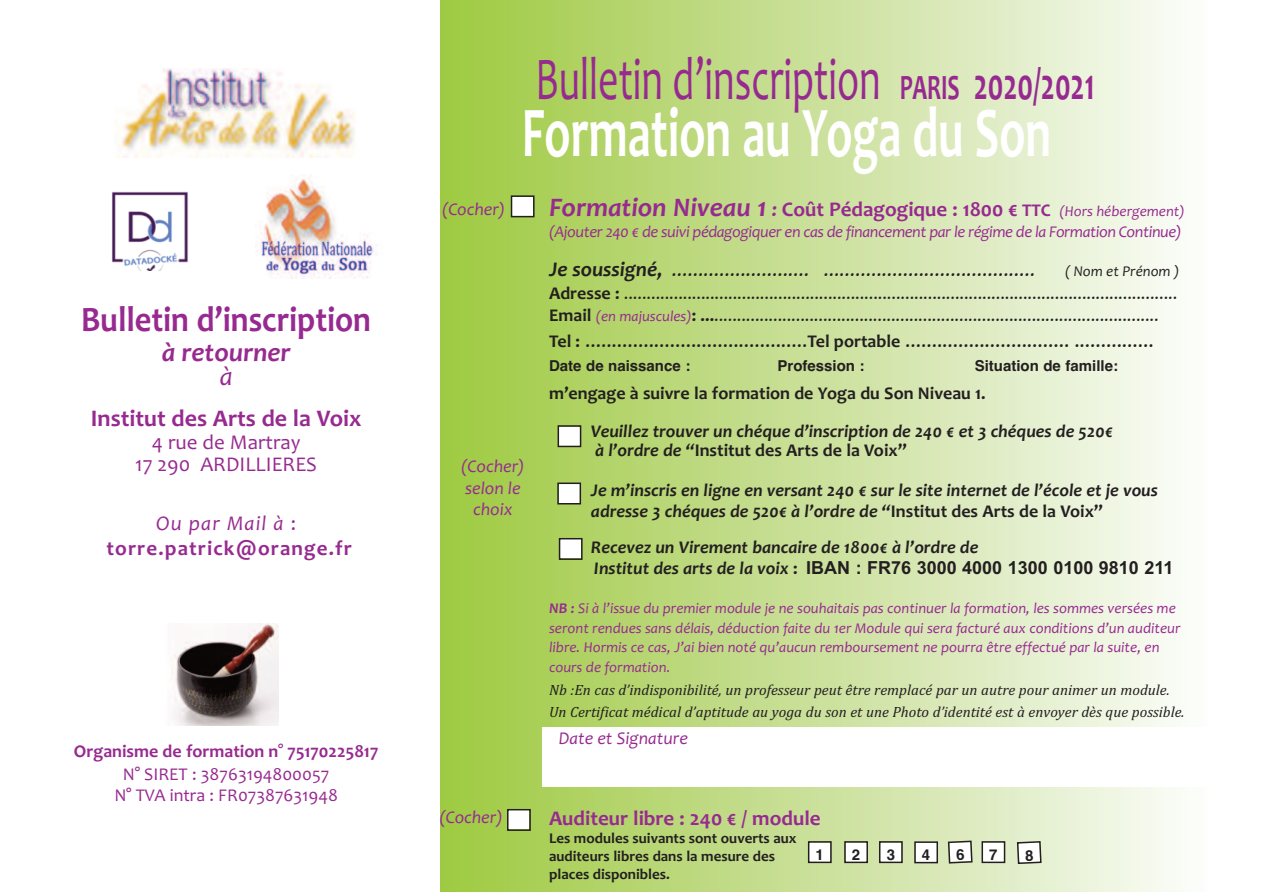
<style>
.page{position:relative;width:1263px;height:893px;background:#fff}
.page>*{position:absolute;margin:0;border:0;box-sizing:border-box;transform-origin:0 0}
.t1{font:700 72px "Candara";color:#fff;scale:.65 1}
.t2{font:61.2px "Candara";color:#972a90;scale:.65 1}
.t3{font:700 36px "Candara";color:#972a90;scale:.9 1}
.t4{font:italic 700 27px "Candara";color:#972a90}
.t5{font:italic 27px "Candara";color:#972a90}
.t6{font:700 24px "Candara";color:#972a90}
.t7{font:21px "Candara";color:#231f20}
.t8{font:700 21px "Candara";color:#972a90}
.t9{font:italic 21px "Candara";color:#231f20}
.t10{font:700 21px/25.2px "Candara";letter-spacing:.055em;color:#972a90;text-align:center}
.t11{font:21px/22.5px "Candara";color:#972a90;text-align:center}
.t12{font:italic 700 18px/19.5px "Candara";color:#231f20}
.t13{font:18px/22.5px "Candara";color:#231f20}
.t14{font:700 18px "Arial";color:#231f20}
.t15{font:italic 18px/21.6px "Candara";color:#972a90;text-align:center}
.t16{font:18px/21.6px "Candara";color:#972a90;text-align:center}
.t17{font:700 18px "Candara";color:#231f20}
.t18{font:700 18px "Candara";color:#972a90}
.t19{font:italic 16.5px "Candara";letter-spacing:-.025em;color:#972a90}
.t20{font:italic 15px/19.5px "Candara";color:#972a90}
.t21{font:italic 15px/21.6px "Cambria";color:#231f20}
.t22{font:700 15px/18px "Candara";color:#231f20}
.t23{font:700 15px "Helvetica";color:#231f20}
.t24{font:italic 15px "Candara";color:#231f20}
.s1{font-weight:400;font-style:italic}
.s2{font-weight:400}
.s3{font-weight:700;font-size:36px}
.s4{font-weight:700;font-size:45px}
.s5{font-style:italic;font-size:27px}
.s6{font-style:italic}
.s7{font-size:18px}
.s8{font-weight:400;font-style:italic;font-size:15px}
.s9{font-weight:700}
.s10{font-style:italic;font-size:15px;color:#972a90}
.s11{font-weight:700;font-size:18px}
.s12{font-style:normal}
.s13{font-family:"Candara";font-style:italic}
.s14{font-family:"Candara"}
</style>
<div class="page">
<div style="left:440px;top:0;width:769px;height:892px;background:linear-gradient(to right,#9ec840,#fbfcfb)"></div>
<div style="left:512px;top:197px;width:21px;height:19px;background:#fff"></div>
<div style="left:511px;top:195px;width:23px;height:22px;border:2px solid #231f20"></div>
<div style="left:508px;top:810px;width:21px;height:19px;background:#fff"></div>
<div style="left:507px;top:809px;width:24px;height:22px;border:2px solid #231f20"></div>
<div style="left:809px;top:843px;width:21px;height:19px;background:#fff"></div>
<div style="left:808px;top:841px;width:24px;height:22px;border:2px solid #231f20"></div>
<div style="left:846px;top:843px;width:20px;height:19px;background:#fff"></div>
<div style="left:844px;top:841px;width:24px;height:22px;border:2px solid #231f20"></div>
<div style="left:880px;top:843px;width:21px;height:19px;background:#fff"></div>
<div style="left:879px;top:841px;width:24px;height:22px;border:2px solid #231f20"></div>
<div style="left:983px;top:843px;width:21px;height:19px;background:#fff"></div>
<div style="left:981px;top:841px;width:24px;height:22px;border:2px solid #231f20"></div>
<div style="left:559px;top:427px;width:21px;height:19px;background:#fff"></div>
<div style="left:557px;top:425px;width:24px;height:22px;border:2px solid #231f20"></div>
<div style="left:559px;top:484px;width:21px;height:19px;background:#fff"></div>
<div style="left:557px;top:482px;width:24px;height:22px;border:2px solid #231f20"></div>
<div style="left:560px;top:539px;width:21px;height:19px;background:#fff"></div>
<div style="left:559px;top:538px;width:24px;height:22px;border:2px solid #231f20"></div>
<div style="left:542px;top:727px;width:708px;height:60px;background:#fff"></div>
<div style="left:916px;top:843px;width:20px;height:19px;background:#fff"></div>
<div style="left:914px;top:841px;width:24px;height:22px;border:2px solid #231f20"></div>
<img style="left:114px;top:69px;width:241px;height:88px">
<img style="left:172px;top:623px;width:106px;height:102px">
<img style="left:255px;top:175px;width:122px;height:103px">
<img style="left:112px;top:191px;width:77px;height:79px">
<svg style="left:947px;top:840px;width:26px;height:24px"></svg>
<svg style="left:1016px;top:840px;width:26px;height:25px"></svg>
<h3 class="t3" style="left:81px;top:297px;width:324px">Bulletin d’inscription</h3>
<h3 class="t4" style="left:162px;top:336px;width:130px">à retourner</h3>
<h3 class="t5" style="left:220px;top:360px;width:14px">à</h3>
<h3 class="t6" style="left:91px;top:404px;width:272px">Institut des Arts de la Voix</h3>
<h3 class="t11" style="left:135px;top:430px;width:183px">4 rue de Martray<br>17 290 ARDILLIERES</h3>
<h3 class="t10" style="left:106px;top:510px;width:247px"><span class="s1">Ou par Mail à</span> <span class="s2">: </span>torre.patrick@orange.fr</h3>
<p class="t18" style="left:74px;top:740px;width:306px">Organisme de formation n° 75170225817</p>
<p class="t16" style="left:114px;top:763px;width:225px">N° SIRET : 38763194800057<br>N° TVA intra : FR07387631948</p>
<h2 class="t2" style="left:535px;top:42px;width:861px">Bulletin d’inscription <span class="s3">PARIS</span> <span class="s4">2020/2021</span></h2>
<h1 class="t1" style="left:522px;top:89px;width:816px">Formation au Yoga du Son</h1>
<h3 class="t8" style="left:549px;top:197px;width:637px"><span class="s5">Formation Niveau 1</span> <span class="s6">:</span> Coût Pédagogique : 1800 € <span class="s7">TTC</span> <span class="s8">(Hors hébergement)</span></h3>
<p class="t19" style="left:549px;top:222px;width:634px">(Ajouter 240 € de suivi pédagogiquer en cas de financement par le régime de la Formation Continue)</p>
<h3 class="t9" style="left:549px;top:257px;width:488px"><span class="s9">Je soussigné,</span> .......................... ........................................</h3>
<p class="t24" style="left:1065px;top:262px;width:116px">( Nom et Prénom )</p>
<p class="t13" style="left:549px;top:281px;width:630px"><span class="s9">Adresse :</span> ..........................................................................................................................<br><span class="s9">Email</span> <span class="s10">(en majuscules)</span><span class="s9">: ...</span>..................................................................................................</p>
<h3 class="t7" style="left:549px;top:327px;width:606px"><span class="s11">Tel :</span> ..........................................<span class="s11">Tel portable</span> ............................... ...............</h3>
<p class="t23" style="left:549px;top:357px;width:143px">Date de naissance :</p>
<p class="t23" style="left:777px;top:357px;width:89px">Profession :</p>
<p class="t23" style="left:975px;top:357px;width:145px">Situation de famille:</p>
<p class="t17" style="left:549px;top:382px;width:438px">m’engage à suivre la formation de Yoga du Son Niveau 1.</p>
<p class="t12" style="left:591px;top:421px;width:524px">Veuillez trouver un chéque d’inscription de 240 € et 3 chéques de 520€ à l’ordre de “<span class="s12">Institut des Arts de la Voix”</span></p>
<p class="t12" style="left:591px;top:479px;width:568px;line-height:21.6px">Je m’inscris en ligne en versant 240 € sur le site internet de l’école et je vous adresse 3 chéques de 520€ à l’ordre de “<span class="s12">Institut des Arts de la Voix”</span></p>
<p class="t12" style="left:591px;top:536px;width:389px">Recevez un Virement bancaire de 1800€ à l’ordre de</p>
<p class="t14" style="left:594px;top:557px;width:581px"><span class="s13">Institut des arts de la voix</span> <span class="s14">:</span> IBAN : FR76 3000 4000 1300 0100 9810 211</p>
<p class="t20" style="left:549px;top:598px;width:633px"><span class="s9">NB :</span> Si à l’issue du premier module je ne souhaitais pas continuer la formation, les sommes versées me seront rendues sans délais, déduction faite du 1er Module qui sera facturé aux conditions d’un auditeur libre. Hormis ce cas, J’ai bien noté qu’aucun remboursement ne pourra être effectué par la suite, en cours de formation.</p>
<p class="t21" style="left:549px;top:679px;width:637px">Nb :En cas d’indisponibilité, un professeur peut être remplacé par un autre pour animer un module.<br>Un Certificat médical d’aptitude au yoga du son et une Photo d’identité est à envoyer dès que possible.</p>
<p class="t15" style="left:442px;top:198px;width:65px">(Cocher)</p>
<p class="t15" style="left:461px;top:455px;width:65px">(Cocher) selon le choix</p>
<p class="t15" style="left:439px;top:806px;width:65px">(Cocher)</p>
<p class="t15" style="left:559px;top:727px;width:131px">Date et Signature</p>
<h3 class="t8" style="left:549px;top:806px;width:273px">Auditeur libre : 240 € / module</h3>
<p class="t22" style="left:549px;top:829px;width:249px">Les modules suivants sont ouverts aux auditeurs libres dans la mesure des places disponibles.</p>
<p class="t23" style="left:816px;top:846px;width:10px">1</p>
<p class="t23" style="left:852px;top:846px;width:10px">2</p>
<p class="t23" style="left:887px;top:846px;width:10px">3</p>
<p class="t23" style="left:989px;top:846px;width:10px">7</p>
<p class="t23" style="left:922px;top:846px;width:10px">4</p>
</div>
